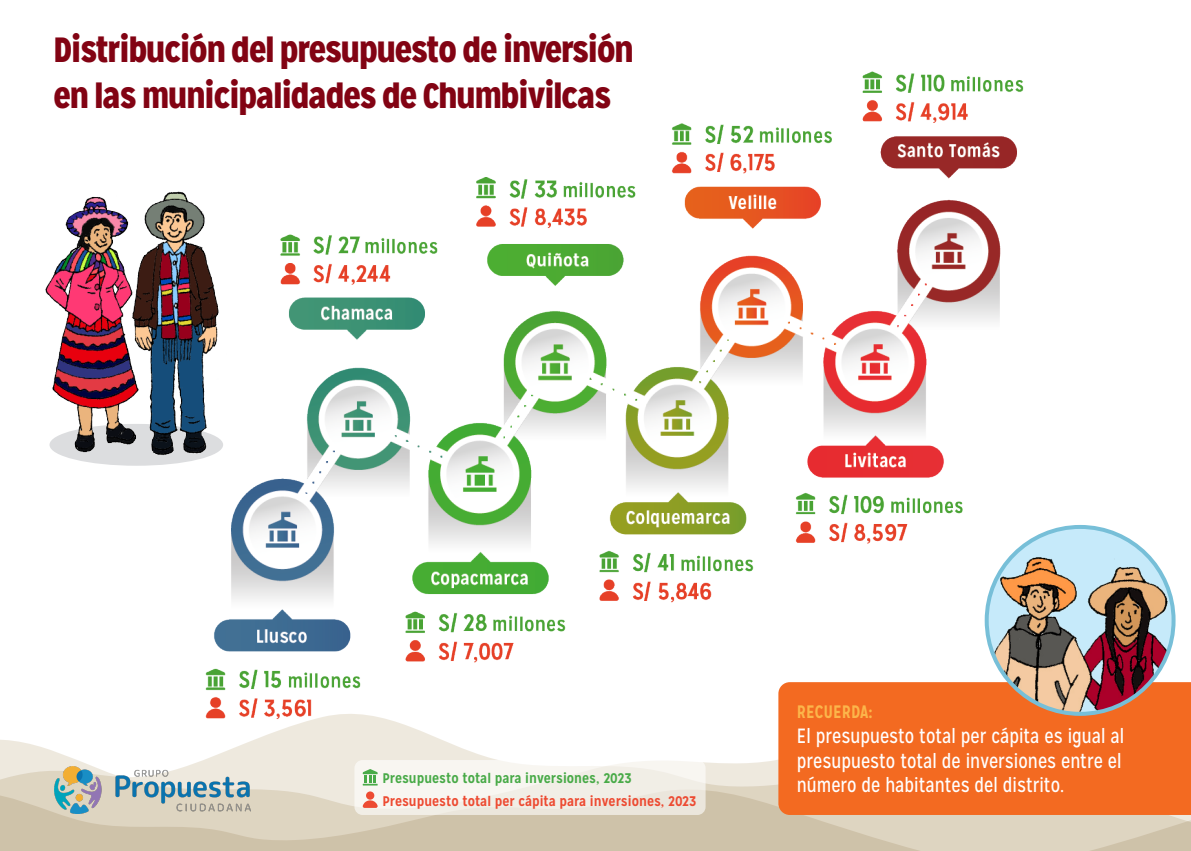
<style>
.page{position:relative;width:1191px;height:851px;background:#fff}
.page>*{position:absolute;margin:0;border:0;box-sizing:border-box;transform-origin:0 0}
.t1{font:900 35px/46px "Mission Gothic";letter-spacing:-.01em;color:#820313}
.t2{font:20.6px/24.7px "Mission Gothic";color:#fff;scale:.92 1}
.t3{font:700 18px "Mission Gothic";color:#fcb54a;scale:.92 1}
.t4{font:700 13.9px "Mission Gothic";color:#ed4b32}
.t5{font:700 13.9px "Mission Gothic";color:#48aa47}
</style>
<div class="page">
<svg style="left:0;top:740px;width:778px;height:49px;fill:#eee9de"></svg>
<svg style="left:0;top:789px;width:1191px;height:61px;background:#d5c9b2"></svg>
<img style="left:45px;top:213px;width:29px;height:244px">
<div style="left:354px;top:760px;width:351px;height:54px;background:linear-gradient(to bottom,#faf8f4,#eeeae1);border-radius:8px"></div>
<svg style="left:363px;top:768px;width:15px;height:17px"></svg>
<svg style="left:363px;top:799px;width:15px;height:8px"></svg>
<div style="left:366px;top:791px;width:8px;height:8px;background:#ed4b32;border-radius:50%"></div>
<div style="left:778px;top:682px;width:413px;height:132px;background:#f36a21"></div>
<img style="left:1149px;top:554px;width:24px;height:159px">
<img style="left:74px;top:71px;width:1075px;height:680px">
<img style="left:54px;top:766px;width:197px;height:47px">
<p class="t1" style="left:54px;top:27px;width:581px">Distribución del presupuesto de inversión en las municipalidades de Chumbivilcas</p>
<p class="t5" style="left:382px;top:769px;width:251px">Presupuesto total para inversiones, 2023</p>
<p class="t4" style="left:382px;top:792px;width:315px">Presupuesto total per cápita para inversiones, 2023</p>
<p class="t3" style="left:797px;top:700px;width:84px">RECUERDA:</p>
<p class="t2" style="left:797px;top:723px;width:357px">El presupuesto total per cápita es igual al presupuesto total de inversiones entre el número de habitantes del distrito.</p>
</div>
